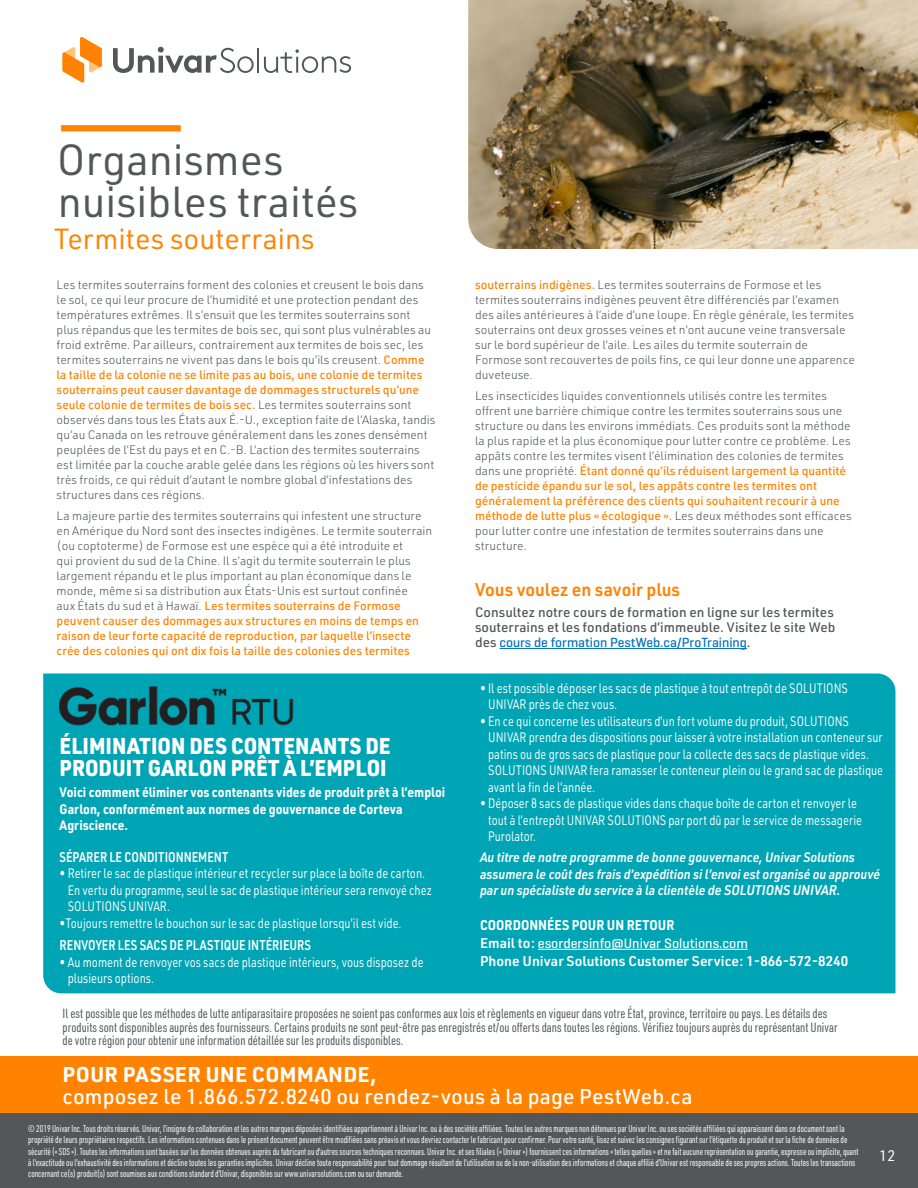
<style>
.page{position:relative;width:918px;height:1188px;background:#fff}
.page>*{position:absolute;margin:0;border:0;box-sizing:border-box;transform-origin:0 0}
.t1{font:42.6px/42px "URWDIN";color:#53575a}
.t2{font:28.5px "URWDIN";color:#ff8300}
.t3{font:900 22.5px/22.5px "URWDIN";color:#fff;scale:.9 1}
.t4{font:500 21px/22.5px "URWDIN";letter-spacing:.01em;color:#fff}
.t5{font:600 18px "URWDIN";color:#ff8300}
.t6{font:15px "URWDIN";color:#fff}
.t7{font:600 13.8px "URWDIN";color:#fff;scale:.81 1}
.t8{font:600 13.8px "URWDIN";color:#fff}
.t9{font:500 13.8px "Geogrotesque";color:#fff}
.t10{font:700 13.8px "URWDIN";color:#fff;scale:.9 1}
.t11{font:13.5px/16.5px "URWDIN";color:#fff;scale:.81 1}
.t12{font:italic 600 13.5px/16.5px "URWDIN";color:#fff;scale:.9 1}
.t13{font:500 13.5px/15px "URWDIN";color:#53575a;text-align:justify}
.t14{font:700 13.5px/16.5px "URWDIN";color:#fff;scale:.9 1}
.t15{font:13.2px/13.5px "URWDIN Cond";color:#53575a}
.t16{font:300 12px/15px "URWDIN";color:#53575a}
.t17{font:9.75px/11.2px "URWDIN Cond";color:#fff;scale:.9 1}
.s1{font-weight:500;color:#ff8300}
.s2{font-family:"Geogrotesque";color:#0072bc}
.s3{font-size:13.8px}
.s4{font-family:"URWDIN";font-weight:600}
.s5{font-weight:700}
</style>
<div class="page">
<div style="left:61px;top:125px;width:120px;height:6px;background:#ff8300"></div>
<div style="left:0;top:1057px;width:918px;height:68px;background:#ff8300"></div>
<div style="left:0;top:1113px;width:918px;height:75px;background:#53575a"></div>
<svg style="left:113px;top:47px;width:141px;height:26px"></svg>
<hr style="left:257px;top:48px;width:2px;height:25px;background:#53575a">
<svg style="left:264px;top:49px;width:87px;height:24px"></svg>
<svg style="left:63px;top:37px;width:39px;height:46px"></svg>
<div style="left:43px;top:674px;width:852px;height:319px;background:#00a5b5"></div>
<hr style="left:500px;top:648px;width:247px;height:1px;background:#0072bc">
<img style="left:468px;top:0;width:450px;height:249px">
<hr style="left:538px;top:949px;width:210px;height:1px;background:#fff">
<img style="left:60px;top:686px;width:236px;height:46px">
<p class="t1" style="left:57px;top:138px;width:303px">Organismes nuisibles traités</p>
<p class="t2" style="left:54px;top:220px;width:262px">Termites souterrains</p>
<p class="t16" style="left:57px;top:277px;width:380px">Les termites souterrains forment des colonies et creusent le bois dans le sol, ce qui leur procure de l’humidité et une protection pendant des températures extrêmes. Il s’ensuit que les termites souterrains sont plus répandus que les termites de bois sec, qui sont plus vulnérables au froid extrême. Par ailleurs, contrairement aux termites de bois sec, les termites souterrains ne vivent pas dans le bois qu’ils creusent. <span class="s1">Comme la taille de la colonie ne se limite pas au bois, une colonie de termites souterrains peut causer davantage de dommages structurels qu’une seule colonie de termites de bois sec.</span> Les termites souterrains sont observés dans tous les États aux É.-U., exception faite de l’Alaska, tandis qu’au Canada on les retrouve généralement dans les zones densément peuplées de l’Est du pays et en C.-B. L’action des termites souterrains est limitée par la couche arable gelée dans les régions où les hivers sont très froids, ce qui réduit d’autant le nombre global d’infestations des structures dans ces régions.</p>
<p class="t16" style="left:57px;top:508px;width:377px">La majeure partie des termites souterrains qui infestent une structure en Amérique du Nord sont des insectes indigènes. Le termite souterrain (ou coptoterme) de Formose est une espèce qui a été introduite et<br>qui provient du sud de la Chine. Il s’agit du termite souterrain le plus largement répandu et le plus important au plan économique dans le monde, même si sa distribution aux États-Unis est surtout confinée<br>aux États du sud et à Hawaï. <span class="s1">Les termites souterrains de Formose peuvent causer des dommages aux structures en moins de temps en raison de leur forte capacité de reproduction, par laquelle l’insecte crée des colonies qui ont dix fois la taille des colonies des termites</span></p>
<p class="t3" style="left:60px;top:733px;width:369px">ÉLIMINATION DES CONTENANTS DE<br>PRODUIT GARLON PRÊT À L’EMPLOI</p>
<p class="t14" style="left:60px;top:784px;width:430px">Voici comment éliminer vos contenants vides de produit prêt à l’emploi<br>Garlon, conformément aux normes de gouvernance de Corteva<br>Agriscience.</p>
<p class="t7" style="left:60px;top:847px;width:210px">SÉPARER LE CONDITIONNEMENT</p>
<p class="t11" style="left:68px;top:865px;width:451px;text-indent:-8px">• Retirer le sac de plastique intérieur et recycler sur place la boîte de carton.<br>En vertu du programme, seul le sac de plastique intérieur sera renvoyé chez<br>SOLUTIONS UNIVAR.</p>
<p class="t11" style="left:60px;top:914px;width:424px">•Toujours remettre le bouchon sur le sac de plastique lorsqu’il est vide.</p>
<p class="t7" style="left:60px;top:936px;width:312px">RENVOYER LES SACS DE PLASTIQUE INTÉRIEURS</p>
<p class="t11" style="left:68px;top:953px;width:441px;text-indent:-8px">• Au moment de renvoyer vos sacs de plastique intérieurs, vous disposez de plusieurs options.</p>
<p class="t16" style="left:475px;top:277px;width:381px"><span class="s1">souterrains indigènes.</span> Les termites souterrains de Formose et les termites souterrains indigènes peuvent être différenciés par l’examen des ailes antérieures à l’aide d’une loupe. En règle générale, les termites souterrains ont deux grosses veines et n’ont aucune veine transversale sur le bord supérieur de l’aile. Les ailes du termite souterrain de Formose sont recouvertes de poils fins, ce qui leur donne une apparence duveteuse.</p>
<p class="t16" style="left:475px;top:388px;width:378px">Les insecticides liquides conventionnels utilisés contre les termites offrent une barrière chimique contre les termites souterrains sous une structure ou dans les environs immédiats. Ces produits sont la méthode la plus rapide et la plus économique pour lutter contre ce problème. Les appâts contre les termites visent l’élimination des colonies de termites dans une propriété. <span class="s1">Étant donné qu’ils réduisent largement la quantité de pesticide épandu sur le sol, les appâts contre les termites ont généralement la préférence des clients qui souhaitent recourir à une méthode de lutte plus « écologique ».</span> Les deux méthodes sont efficaces pour lutter contre une infestation de termites souterrains dans une structure.</p>
<p class="t5" style="left:475px;top:577px;width:207px">Vous voulez en savoir plus</p>
<p class="t13" style="left:475px;top:604px;width:362px">Consultez notre cours de formation en ligne sur les termites souterrains et les fondations d’immeuble. Visitez le site Web des <span class="s2">cours de formation PestWeb.ca/ProTraining</span>.</p>
<p class="t11" style="left:488px;top:679px;width:446px;text-indent:-8px">• Il est possible déposer les sacs de plastique à tout entrepôt de SOLUTIONS<br>UNIVAR près de chez vous.</p>
<p class="t11" style="left:488px;top:712px;width:489px;text-indent:-8px">• En ce qui concerne les utilisateurs d’un fort volume du produit, SOLUTIONS UNIVAR prendra des dispositions pour laisser à votre installation un conteneur sur patins ou de gros sacs de plastique pour la collecte des sacs de plastique vides.<br>SOLUTIONS UNIVAR fera ramasser le conteneur plein ou le grand sac de plastique avant la fin de l’année.</p>
<p class="t11" style="left:488px;top:795px;width:463px;text-indent:-8px">• Déposer 8 sacs de plastique vides dans chaque boîte de carton et renvoyer le tout à l’entrepôt UNIVAR SOLUTIONS par port dû par le service de messagerie<br>Purolator.</p>
<p class="t12" style="left:480px;top:849px;width:446px">Au titre de notre programme de bonne gouvernance, Univar Solutions assumera le coût des frais d’expédition si l’envoi est organisé ou approuvé par un spécialiste du service à la clientèle <span class="s3">de SOLUTIONS UNIVAR.</span></p>
<p class="t10" style="left:480px;top:915px;width:218px">COORDONNÉES POUR UN RETOUR</p>
<p class="t9" style="left:480px;top:935px;width:269px"><span class="s4">Email to:</span> esordersinfo@Univar Solutions.com</p>
<p class="t8" style="left:480px;top:952px;width:370px">Phone Univar Solutions Customer Service: 1-866-572-8240</p>
<p class="t15" style="left:63px;top:1006px;width:776px">Il est possible que les méthodes de lutte antiparasitaire proposées ne soient pas conformes aux lois et règlements en vigueur dans votre État, province, territoire ou pays. Les détails des produits sont disponibles auprès des fournisseurs. Certains produits ne sont peut-être pas enregistrés et/ou offerts dans toutes les régions. Vérifiez toujours auprès du représentant Univar de votre région pour obtenir une information détaillée sur les produits disponibles.</p>
<p class="t4" style="left:63px;top:1062px;width:631px"><span class="s5">POUR PASSER UNE COMMANDE,<br></span>composez le 1.866.572.8240 ou rendez-vous à la page PestWeb.ca</p>
<p class="t17" style="left:28px;top:1123px;width:924px">© 2019 Univar Inc. Tous droits réservés. Univar, l’insigne de collaboration et les autres marques déposées identifiées appartiennent à Univar Inc. ou à des sociétés affiliées. Toutes les autres marques non détenues par Univar Inc. ou ses sociétés affiliées qui apparaissent dans ce document sont la propriété de leurs propriétaires respectifs. Les informations contenues dans le présent document peuvent être modifiées sans préavis et vous devriez contacter le fabricant pour confirmer. Pour votre santé, lisez et suivez les consignes figurant sur l'étiquette du produit et sur la fiche de données de sécurité (« SDS »). Toutes les informations sont basées sur les données obtenues auprès du fabricant ou d'autres sources techniques reconnues. Univar Inc. et ses filiales (« Univar ») fournissent ces informations « telles quelles » et ne fait aucune représentation ou garantie, expresse ou implicite, quant à l'exactitude ou l'exhaustivité des informations et décline toutes les garanties implicites. Univar décline toute responsabilité pour tout dommage résultant de l'utilisation ou de la non-utilisation des informations et chaque affilié d’Univar est responsable de ses propres actions. Toutes les transactions concernant ce(s) produit(s) sont soumises aux conditions standard d'Univar, disponibles sur www.univarsolutions.com ou sur demande.</p>
<p class="t6" style="left:879px;top:1146px;width:18px">12</p>
</div>
